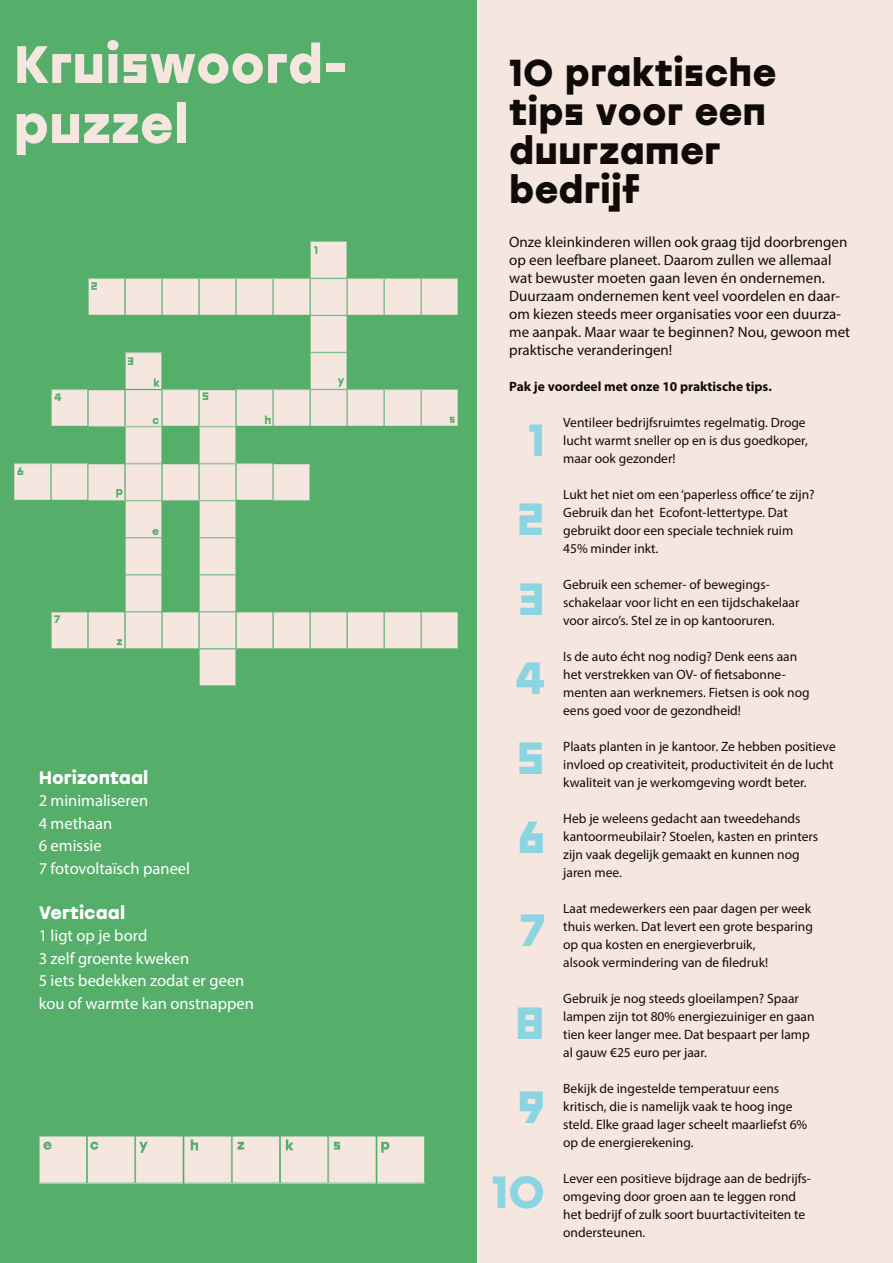
<style>
.page{position:relative;width:893px;height:1263px;background:#f5e7e0}
.page>*{position:absolute;margin:0;border:0;box-sizing:border-box;transform-origin:0 0}
.t1{font:700 52.5px "Stolzl Display";color:#f5e7e0}
.t2{font:700 45px "Stolzl Display";color:#8bd4e1}
.t3{font:700 37.5px/39px "Stolzl Display";color:#100b09}
.t4{font:700 18px "Stolzl Display";color:#fff}
.t5{font:16.5px/22.5px "Myriad Pro";color:#fff}
.t6{font:15px/18px "Myriad Pro";color:#100b09}
.t7{font:13.5px/18px "Myriad Pro";color:#100b09}
.t8{font:700 13.5px "Myriad Pro";color:#100b09}
.t9{font:700 10.95px "Stolzl Display";color:#55af6b}
</style>
<div class="page">
<div style="left:0;top:0;width:476px;height:1263px;background:#55af6b"></div>
<svg style="left:39px;top:1136px;width:386px;height:47px;background:#e9e3d7"></svg>
<svg style="left:14px;top:241px;width:444px;height:445px"></svg>
<p class="t1" style="left:14px;top:17px;width:337px">Kruiswoord-</p>
<p class="t1" style="left:14px;top:77px;width:177px">puzzel</p>
<p class="t9" style="left:17px;top:461px;width:8px">6</p>
<p class="t9" style="left:54px;top:387px;width:9px">4</p>
<p class="t9" style="left:54px;top:610px;width:8px">7</p>
<p class="t9" style="left:128px;top:351px;width:8px">3</p>
<p class="t9" style="left:202px;top:387px;width:8px">5</p>
<p class="t9" style="left:152px;top:521px;width:9px">e</p>
<p class="t9" style="left:314px;top:240px;width:6px">1</p>
<p class="t9" style="left:264px;top:410px;width:8px">h</p>
<p class="t4" style="left:39px;top:761px;width:111px">Horizontaal</p>
<p class="t5" style="left:39px;top:789px;width:153px">2 minimaliseren<br>4 methaan<br>6 emissie<br>7 fotovoltaïsch paneel</p>
<p class="t4" style="left:39px;top:896px;width:88px">Verticaal</p>
<p class="t5" style="left:39px;top:924px;width:217px">1 ligt op je bord<br>3 zelf groente kweken<br>5 iets bedekken zodat er geen kou of warmte kan onstnappen</p>
<p class="t3" style="left:509px;top:48px;width:269px">10 praktische tips voor een duurzamer</p>
<p class="t3" style="left:509px;top:165px;width:132px">bedrijf</p>
<p class="t6" style="left:509px;top:233px;width:342px">Onze kleinkinderen willen ook graag tijd doorbrengen op een leefbare planeet. Daarom zullen we allemaal wat bewuster moeten gaan leven én ondernemen.<br>Duurzaam ondernemen kent veel voordelen en daar&shy;om kiezen steeds meer organisaties voor een duurza&shy;me aanpak. Maar waar te beginnen? Nou, gewoon met praktische veranderingen!</p>
<p class="t8" style="left:509px;top:378px;width:264px">Pak je voordeel met onze 10 praktische tips.</p>
<p class="t7" style="left:563px;top:413px;width:246px">Ventileer bedrijfsruimtes regelmatig. Droge lucht warmt sneller op en is dus goedkoper, maar ook gezonder!</p>
<p class="t7" style="left:563px;top:485px;width:253px">Lukt het niet om een ‘paperless office’ te zijn?<br>Gebruik dan het Ecofont-lettertype. Dat gebruikt door een speciale techniek ruim</p>
<p class="t7" style="left:563px;top:539px;width:97px">45% minder inkt.</p>
<p class="t7" style="left:563px;top:575px;width:208px">Gebruik een schemer- of bewegings-</p>
<p class="t7" style="left:563px;top:593px;width:238px">schakelaar voor licht en een tijdschakelaar voor airco’s. Stel ze in op kantooruren.</p>
<p class="t7" style="left:563px;top:647px;width:235px">Is de auto écht nog nodig? Denk eens aan het verstrekken van OV- of fietsabonne-</p>
<p class="t7" style="left:563px;top:683px;width:248px">menten aan werknemers. Fietsen is ook nog</p>
<p class="t7" style="left:563px;top:701px;width:179px">eens goed voor de gezondheid!</p>
<p class="t7" style="left:563px;top:737px;width:274px">Plaats planten in je kantoor. Ze hebben positieve invloed op creativiteit, productiviteit én de lucht kwaliteit van je werkomgeving wordt beter.</p>
<p class="t7" style="left:563px;top:809px;width:257px">Heb je weleens gedacht aan tweedehands kantoormeubilair? Stoelen, kasten en printers zijn vaak degelijk gemaakt en kunnen nog jaren mee.</p>
<p class="t7" style="left:563px;top:899px;width:251px">Laat medewerkers een paar dagen per week thuis werken. Dat levert een grote besparing op qua kosten en energieverbruik,</p>
<p class="t7" style="left:563px;top:953px;width:206px">alsook vermindering van de filedruk!</p>
<p class="t7" style="left:563px;top:989px;width:253px">Gebruik je nog steeds gloeilampen? Spaar lampen zijn tot 80% energiezuiniger en gaan tien keer langer mee. Dat bespaart per lamp al gauw €25 euro per jaar.</p>
<p class="t7" style="left:563px;top:1079px;width:218px">Bekijk de ingestelde temperatuur eens</p>
<p class="t7" style="left:563px;top:1097px;width:246px">kritisch, die is namelijk vaak te hoog inge steld. Elke graad lager scheelt maarliefst 6% op de energierekening.</p>
<p class="t7" style="left:563px;top:1169px;width:249px">Lever een positieve bijdrage aan de bedrijfs-</p>
<p class="t7" style="left:563px;top:1187px;width:234px">omgeving door groen aan te leggen rond</p>
<p class="t7" style="left:563px;top:1205px;width:244px">het bedrijf of zulk soort buurtactiviteiten te</p>
<p class="t7" style="left:563px;top:1223px;width:84px">ondersteunen.</p>
<p class="t2" style="left:528px;top:399px;width:18px">1</p>
<p class="t2" style="left:516px;top:478px;width:30px">2</p>
<p class="t2" style="left:518px;top:558px;width:29px">3</p>
<p class="t2" style="left:516px;top:638px;width:31px">4</p>
<p class="t2" style="left:516px;top:717px;width:30px">5</p>
<p class="t2" style="left:518px;top:797px;width:29px">6</p>
<p class="t2" style="left:520px;top:889px;width:27px">7</p>
<p class="t2" style="left:515px;top:982px;width:32px">8</p>
<p class="t2" style="left:518px;top:1067px;width:29px">9</p>
<p class="t2" style="left:492px;top:1151px;width:55px">10</p>
</div>
